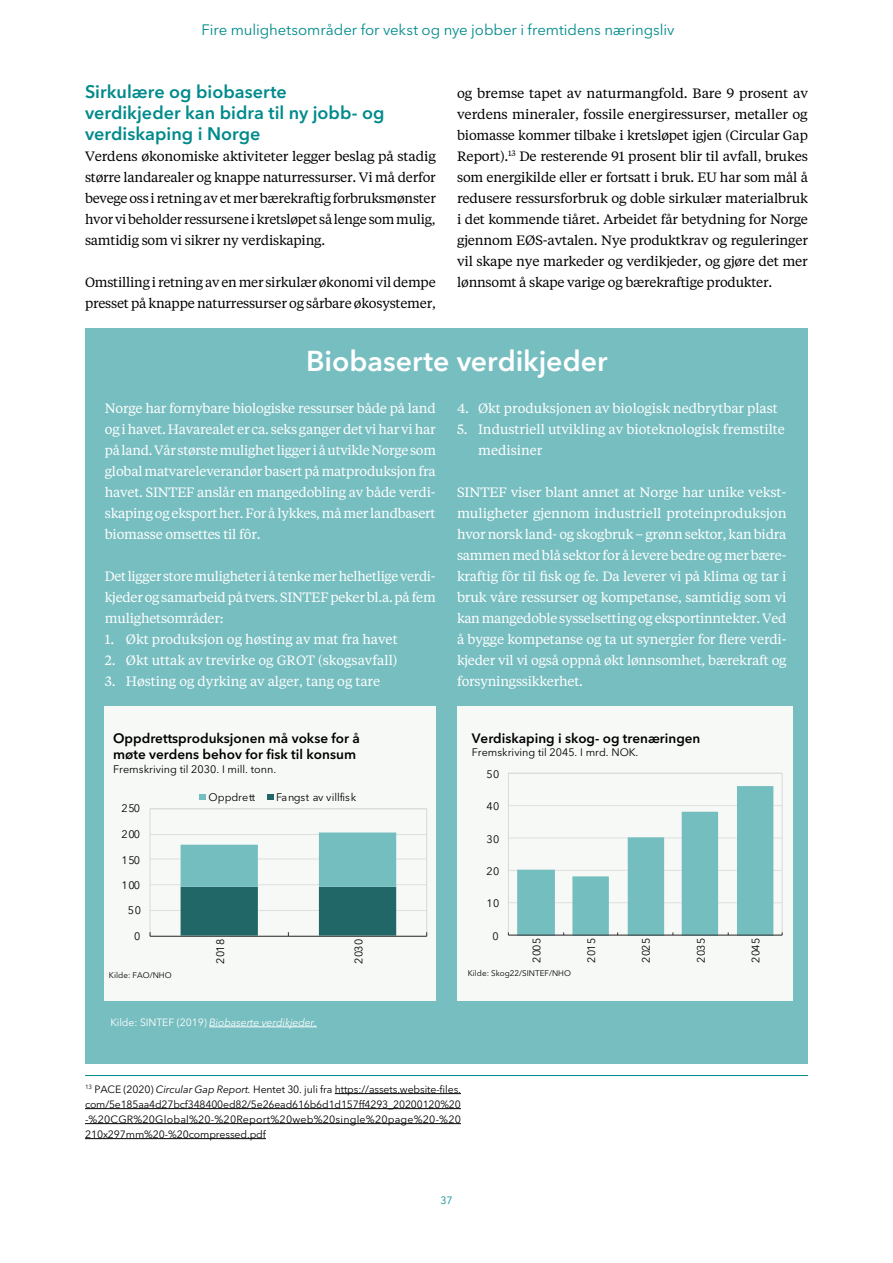
<style>
.page{position:relative;width:893px;height:1263px;background:#fff}
.page>*{position:absolute;margin:0;border:0;box-sizing:border-box;transform-origin:0 0}
.t1{font:600 28.5px "Avenir Next LT Pro";color:#fff}
.t2{font:600 18px/21px "Avenir Next LT Pro";color:#008a8b}
.t3{font:15px "Avenir Next LT Pro";letter-spacing:-.005em;color:#008a8b}
.t4{font:13.5px/21px "Tiempos Text";color:#fff;text-align:justify}
.t5{font:13.5px/21px "Tiempos Text";letter-spacing:-.015em;color:#000;text-align:justify}
.t6{font:600 13.5px/16.2px "Avenir Next LT Pro";color:#000}
.t7{font:10.8px "Avenir Next LT Pro";color:#000}
.t8{font:10.5px/15px "Avenir Next LT Pro";letter-spacing:-.01em;color:#000;text-align:justify}
.t9{font:italic 10.5px "Avenir Next LT Pro";letter-spacing:-.01em;color:#fff}
.t10{font:10.5px "Avenir Next LT Pro";color:#008a8b}
.t11{font:8.1px "Avenir Next LT Pro";color:#000}
.s1{font-style:normal}
.s2{font-style:italic}
</style>
<div class="page">
<hr style="left:335px;top:1093px;width:126px;height:1px;background:#000">
<hr style="left:85px;top:1108px;width:376px;height:1px;background:#000">
<hr style="left:85px;top:1123px;width:376px;height:1px;background:#000">
<hr style="left:85px;top:1138px;width:181px;height:1px;background:#000">
<hr style="left:85px;top:1075px;width:723px;height:1px;background:#008a8b">
<div style="left:85px;top:328px;width:723px;height:735px;background:#77bec1"></div>
<hr style="left:209px;top:1026px;width:108px;height:1px;background:#fff">
<div style="left:457px;top:706px;width:336px;height:295px;background:#f6f9f6"></div>
<div style="left:104px;top:706px;width:332px;height:295px;background:#f6f9f6"></div>
<hr style="left:150px;top:910px;width:277px;height:1px;background:#e0e0e0">
<hr style="left:150px;top:884px;width:277px;height:1px;background:#e0e0e0">
<hr style="left:150px;top:858px;width:277px;height:1px;background:#e0e0e0">
<hr style="left:150px;top:834px;width:277px;height:1px;background:#e0e0e0">
<div style="left:150px;top:808px;width:277px;height:129px;border:1px solid #d9d9d9"></div>
<hr style="left:150px;top:936px;width:277px;height:1px;background:#333">
<svg style="left:181px;top:832px;width:215px;height:104px"></svg>
<svg style="left:200px;top:794px;width:6px;height:6px"></svg>
<div style="left:267px;top:794px;width:7px;height:6px;background:#216767"></div>
<hr style="left:508px;top:902px;width:274px;height:1px;background:#e0e0e0">
<hr style="left:508px;top:870px;width:274px;height:1px;background:#e0e0e0">
<hr style="left:508px;top:837px;width:274px;height:1px;background:#e0e0e0">
<hr style="left:508px;top:805px;width:274px;height:1px;background:#e0e0e0">
<div style="left:508px;top:773px;width:275px;height:162px;border:1px solid #d9d9d9"></div>
<hr style="left:508px;top:934px;width:274px;height:1px;background:#333">
<svg style="left:517px;top:786px;width:256px;height:150px"></svg>
<p class="t3" style="left:201px;top:21px;width:475px">Fire mulighetsområder for vekst og nye jobber i fremtidens næringsliv</p>
<h2 class="t2" style="left:85px;top:81px;width:301px">Sirkulære og biobaserte verdikjeder kan bidra til ny jobb- og verdiskaping i Norge</h2>
<p class="t5" style="left:85px;top:145px;width:352px">Verdens økonomiske aktiviteter legger beslag på stadig større landarealer og knappe naturressurser. Vi må derfor bevege oss i retning av et mer bærekraftig forbruksmønster hvor vi beholder ressursene i kretsløpet så lenge som mulig, samtidig som vi sikrer ny verdiskaping.</p>
<p class="t5" style="left:85px;top:271px;width:352px">Omstilling i retning av en mer sirkulær økonomi vil dempe presset på knappe naturressurser og sårbare økosystemer,</p>
<p class="t5" style="left:457px;top:82px;width:352px">og bremse tapet av naturmangfold. Bare 9 prosent av verdens mineraler, fossile energiressurser, metaller og biomasse kommer tilbake i kretsløpet igjen (Circular Gap Report).<sup>13</sup> De resterende 91 prosent blir til avfall, brukes som energikilde eller er fortsatt i bruk. EU har som mål å redusere ressursforbruk og doble sirkulær materialbruk i det kommende tiåret. Arbeidet får betydning for Norge gjennom EØS-avtalen. Nye produktkrav og reguleringer vil skape nye markeder og verdikjeder, og gjøre det mer lønnsomt å skape varige og bærekraftige produkter.</p>
<h1 class="t1" style="left:306px;top:343px;width:303px">Biobaserte verdikjeder</h1>
<p class="t4" style="left:457px;top:397px;width:322px">4. Økt produksjonen av biologisk nedbrytbar plast</p>
<p class="t4" style="left:478px;top:418px;width:308px;text-indent:-21px">5. Industriell utvikling av bioteknologisk fremstilte medisiner</p>
<p class="t4" style="left:457px;top:481px;width:331px">SINTEF viser blant annet at Norge har unike vekst&shy;muligheter gjennom industriell proteinproduksjon hvor norsk land- og skogbruk – grønn sektor, kan bidra sammen med blå sektor for å levere bedre og mer bære&shy;kraftig fôr til fisk og fe. Da leverer vi på klima og tar i bruk våre ressurser og kompetanse, samtidig som vi kan mangedoble sysselsetting og eksportinntekter. Ved å bygge kompetanse og ta ut synergier for flere verdi&shy;kjeder vil vi også oppnå økt lønnsomhet, bærekraft og forsyningssikkerhet.</p>
<p class="t4" style="left:105px;top:397px;width:333px">Norge har fornybare biologiske ressurser både på land og i havet. Havarealet er ca. seks ganger det vi har vi har på land. Vår største mulighet ligger i å utvikle Norge som global matvareleverandør basert på matproduksjon fra havet. SINTEF anslår en mangedobling av både verdi&shy;skaping og eksport her. For å lykkes, må mer landbasert biomasse omsettes til fôr.</p>
<p class="t4" style="left:105px;top:565px;width:332px">Det ligger store muligheter i å tenke mer helhetlige verdi&shy;kjeder og samarbeid på tvers. SINTEF peker bl.a. på fem mulighetsområder:</p>
<p class="t4" style="left:105px;top:628px;width:294px">1. Økt produksjon og høsting av mat fra havet</p>
<p class="t4" style="left:105px;top:649px;width:294px">2. Økt uttak av trevirke og GROT (skogsavfall)</p>
<p class="t4" style="left:105px;top:670px;width:277px">3. Høsting og dyrking av alger, tang og tare</p>
<p class="t6" style="left:113px;top:730px;width:248px">Oppdrettsproduksjonen må vokse for å møte verdens behov for fisk til konsum</p>
<p class="t7" style="left:113px;top:763px;width:165px">Fremskriving til 2030. I mill. tonn.</p>
<p class="t7" style="left:208px;top:791px;width:48px">Oppdrett</p>
<p class="t7" style="left:276px;top:791px;width:82px">Fangst av villfisk</p>
<p class="t7" style="left:122px;top:802px;width:20px">250</p>
<p class="t7" style="left:122px;top:828px;width:20px">200</p>
<p class="t7" style="left:122px;top:853px;width:20px">150</p>
<p class="t7" style="left:122px;top:879px;width:20px">100</p>
<p class="t7" style="left:128px;top:904px;width:15px">50</p>
<p class="t7" style="left:134px;top:929px;width:8px">0</p>
<p class="t11" style="left:109px;top:970px;width:64px">Kilde: FAO/NHO</p>
<p class="t7" style="left:214px;top:964px;width:27px;rotate:-90deg">2018</p>
<p class="t7" style="left:352px;top:964px;width:27px;rotate:-90deg">2030</p>
<p class="t9" style="left:110px;top:1016px;width:208px"><span class="s1">Kilde: SINTEF (2019)</span> Biobaserte verdikjeder.</p>
<p class="t6" style="left:472px;top:730px;width:230px">Verdiskaping i skog- og trenæringen</p>
<p class="t7" style="left:472px;top:746px;width:168px">Fremskriving til 2045. I mrd. NOK.</p>
<p class="t7" style="left:486px;top:768px;width:14px">50</p>
<p class="t7" style="left:486px;top:800px;width:14px">40</p>
<p class="t7" style="left:486px;top:832px;width:14px">30</p>
<p class="t7" style="left:486px;top:865px;width:14px">20</p>
<p class="t7" style="left:486px;top:897px;width:14px">10</p>
<p class="t7" style="left:493px;top:930px;width:8px">0</p>
<p class="t7" style="left:530px;top:963px;width:27px;rotate:-90deg">2005</p>
<p class="t7" style="left:585px;top:963px;width:27px;rotate:-90deg">2015</p>
<p class="t7" style="left:640px;top:963px;width:27px;rotate:-90deg">2025</p>
<p class="t7" style="left:694px;top:963px;width:27px;rotate:-90deg">2035</p>
<p class="t7" style="left:749px;top:963px;width:27px;rotate:-90deg">2045</p>
<p class="t11" style="left:468px;top:968px;width:105px">Kilde: Skog22/SINTEF/NHO</p>
<p class="t8" style="left:85px;top:1081px;width:377px"><sup>13</sup> PACE (2020) <span class="s2">Circular Gap Report.</span> Hentet 30. juli fra https://assets.website-files. com/5e185aa4d27bcf348400ed82/5e26ead616b6d1d157ff4293_20200120%20 -%20CGR%20Global%20-%20Report%20web%20single%20page%20-%20<br>210x297mm%20-%20compressed.pdf</p>
<p class="t10" style="left:440px;top:1194px;width:14px">37</p>
</div>
